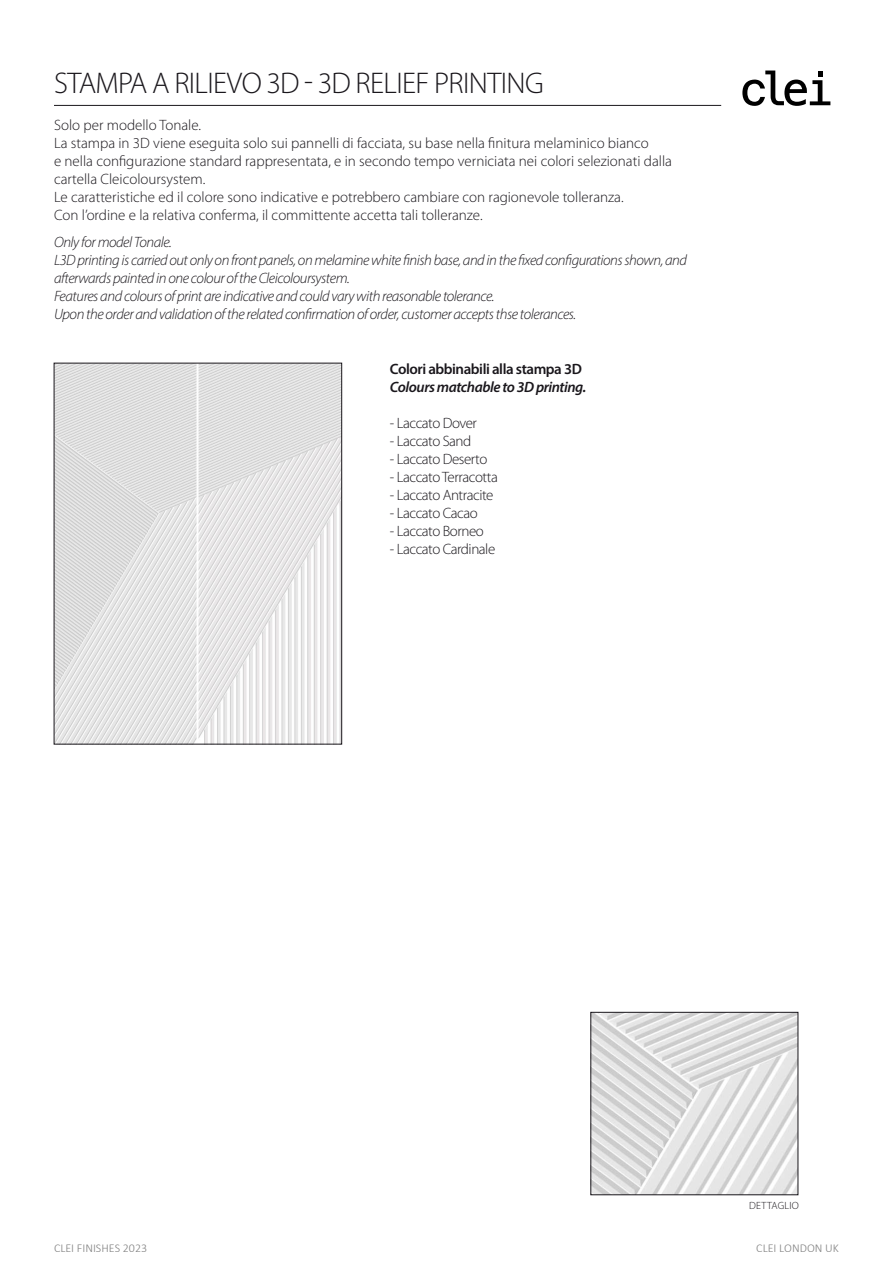
<style>
.page{position:relative;width:893px;height:1263px;background:#fff}
.page>*{position:absolute;margin:0;border:0;box-sizing:border-box;transform-origin:0 0}
.t1{font:300 30px "Myriad Pro";letter-spacing:-.02em;color:#1a171c}
.t2{font:300 15px/18px "Myriad Pro";color:#1a171c}
.t3{font:italic 300 15px/18px "Myriad Pro";letter-spacing:-.03em;color:#1a171c}
.t4{font:300 15px "Myriad Pro";letter-spacing:-.03em;color:#1a171c}
.t5{font:italic 600 15px "Myriad Pro";letter-spacing:-.03em;color:#1a171c}
.t6{font:600 15px "Myriad Pro";letter-spacing:-.03em;color:#1a171c}
.t7{font:300 12px "Calibri";color:#808080}
.t8{font:300 10.5px "Myriad Pro";letter-spacing:.02em;color:#1a171c}
</style>
<div class="page">
<hr style="left:54px;top:105px;width:667px;height:1px;background:#1a171c">
<svg style="left:742px;top:71px;width:88px;height:35px"></svg>
<img style="left:56px;top:365px;width:284px;height:377px">
<img style="left:593px;top:1014px;width:203px;height:179px">
<div style="left:591px;top:1012px;width:207px;height:183px;border:1px solid #1a171c"></div>
<h1 class="t1" style="left:54px;top:65px;width:491px">STAMPA A RILIEVO 3D - 3D RELIEF PRINTING</h1>
<p class="t2" style="left:54px;top:116px;width:619px">Solo per modello Tonale.<br>La stampa in 3D viene eseguita solo sui pannelli di facciata, su base nella finitura melaminico bianco<br>e nella configurazione standard rappresentata, e in secondo tempo verniciata nei colori selezionati dalla cartella Cleicoloursystem.<br>Le caratteristiche ed il colore sono indicative e potrebbero cambiare con ragionevole tolleranza.<br>Con l’ordine e la relativa conferma, il committente accetta tali tolleranze.</p>
<p class="t3" style="left:54px;top:233px;width:635px">Only for model Tonale.<br>L3D printing is carried out only on front panels, on melamine white finish base, and in the fixed configurations shown, and afterwards painted in one colour of the Cleicoloursystem.<br>Features and colours of print are indicative and could vary with reasonable tolerance.<br>Upon the order and validation of the related confirmation of order, customer accepts thse tolerances.</p>
<p class="t6" style="left:390px;top:361px;width:194px">Colori abbinabili alla stampa 3D</p>
<p class="t5" style="left:390px;top:378px;width:198px">Colours matchable to 3D printing.</p>
<p class="t4" style="left:390px;top:414px;width:89px">- Laccato Dover</p>
<p class="t4" style="left:390px;top:432px;width:83px">- Laccato Sand</p>
<p class="t4" style="left:390px;top:450px;width:99px">- Laccato Deserto</p>
<p class="t4" style="left:390px;top:468px;width:109px">- Laccato Terracotta</p>
<p class="t4" style="left:390px;top:486px;width:105px">- Laccato Antracite</p>
<p class="t4" style="left:390px;top:504px;width:89px">- Laccato Cacao</p>
<p class="t4" style="left:390px;top:522px;width:95px">- Laccato Borneo</p>
<p class="t4" style="left:390px;top:540px;width:107px">- Laccato Cardinale</p>
<p class="t8" style="left:749px;top:1199px;width:51px">DETTAGLIO</p>
<p class="t7" style="left:54px;top:1240px;width:95px">CLEI FINISHES 2023</p>
<p class="t7" style="left:756px;top:1240px;width:84px">CLEI LONDON UK</p>
</div>
